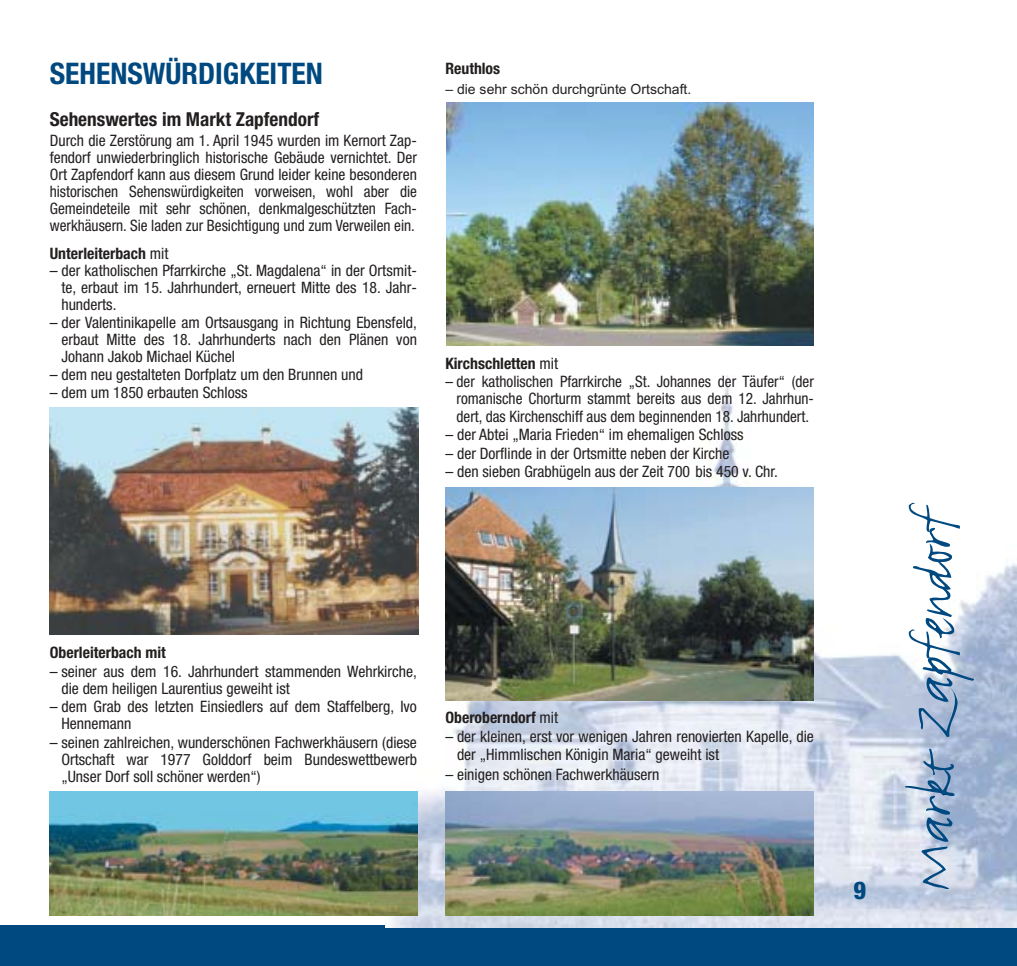
<style>
.page{position:relative;width:1017px;height:966px;background:#fff}
.page>*{position:absolute;margin:0;border:0;box-sizing:border-box;transform-origin:0 0}
.t1{font:64.75px "FF Justlefthand";color:#004980}
.t2{font:700 condensed 29.75px "Helvetica Neue";color:#004980}
.t3{font:800 condensed 24.5px "Helvetica Neue";color:#004980}
.t4{font:700 condensed 19.25px "Helvetica Neue";color:#231f1f}
.t5{font:condensed 15.75px/17.2px "Helvetica Neue";color:#231f1f;text-align:justify}
.t6{font:700 condensed 15.75px "Helvetica Neue";color:#231f1f}
.t7{font:14px "Arial";color:#231f1f}
.s1{font-weight:400}
</style>
<div class="page">
<div style="left:0;top:926px;width:1017px;height:40px;background:#004980"></div>
<img style="left:386px;top:375px;width:631px;height:552px">
<img style="left:50px;top:407px;width:368px;height:227px">
<img style="left:50px;top:792px;width:367px;height:124px">
<img style="left:446px;top:103px;width:368px;height:243px">
<img style="left:446px;top:487px;width:367px;height:214px">
<img style="left:446px;top:792px;width:367px;height:124px">
<h2 class="t2" style="left:50px;top:63px;width:275px">SEHENSWÜRDIGKEITEN</h2>
<p class="t6" style="left:445px;top:63px;width:56px">Reuthlos</p>
<p class="t7" style="left:445px;top:84px;width:247px">– die sehr schön durchgrünte Ortschaft.</p>
<p class="t4" style="left:50px;top:112px;width:271px">Sehenswertes im Markt Zapfendorf</p>
<p class="t5" style="left:50px;top:133px;width:369px">Durch die Zerstörung am 1. April 1945 wurden im Kernort Zap&shy;fendorf unwiederbringlich historische Gebäude vernichtet. Der Ort Zapfendorf kann aus diesem Grund leider keine besonderen historischen Sehenswürdigkeiten vorweisen, wohl aber die Gemeindeteile mit sehr schönen, denkmalgeschützten Fach&shy;werkhäusern. Sie laden zur Besichtigung und zum Verweilen ein.</p>
<p class="t6" style="left:50px;top:247px;width:120px">Unterleiterbach <span class="s1">mit</span></p>
<p class="t5" style="left:61px;top:263px;width:357px;text-indent:-12px">– der katholischen Pfarrkirche „St. Magdalena“ in der Ortsmit&shy;te, erbaut im 15. Jahrhundert, erneuert Mitte des 18. Jahr&shy;hunderts.</p>
<p class="t5" style="left:61px;top:315px;width:357px;text-indent:-12px">– der Valentinikapelle am Ortsausgang in Richtung Ebensfeld, erbaut Mitte des 18. Jahrhunderts nach den Plänen von Johann Jakob Michael Küchel</p>
<p class="t5" style="left:50px;top:367px;width:315px">– dem neu gestalteten Dorfplatz um den Brunnen und</p>
<p class="t5" style="left:50px;top:386px;width:199px">– dem um 1850 erbauten Schloss</p>
<p class="t6" style="left:445px;top:357px;width:114px">Kirchschletten <span class="s1">mit</span></p>
<p class="t5" style="left:456px;top:374px;width:359px;text-indent:-11px">– der katholischen Pfarrkirche „St. Johannes der Täufer“ (der romanische Chorturm stammt bereits aus dem 12. Jahrhun&shy;dert, das Kirchenschiff aus dem beginnenden 18. Jahrhundert.</p>
<p class="t5" style="left:445px;top:427px;width:300px">– der Abtei „Maria Frieden“ im ehemaligen Schloss</p>
<p class="t5" style="left:445px;top:446px;width:286px">– der Dorflinde in der Ortsmitte neben der Kirche</p>
<p class="t5" style="left:445px;top:465px;width:334px">– den sieben Grabhügeln aus der Zeit 700 bis 450 v. Chr.</p>
<p class="t6" style="left:50px;top:647px;width:117px">Oberleiterbach mit</p>
<p class="t5" style="left:61px;top:664px;width:357px;text-indent:-12px">– seiner aus dem 16. Jahrhundert stammenden Wehrkirche, die dem heiligen Laurentius geweiht ist</p>
<p class="t5" style="left:61px;top:700px;width:357px;text-indent:-12px">– dem Grab des letzten Einsiedlers auf dem Staffelberg, Ivo<br>Hennemann</p>
<p class="t5" style="left:61px;top:735px;width:357px;text-indent:-12px">– seinen zahlreichen, wunderschönen Fachwerkhäusern (diese Ortschaft war 1977 Golddorf beim Bundeswettbewerb „Unser Dorf soll schöner werden“)</p>
<p class="t6" style="left:445px;top:711px;width:114px">Oberoberndorf <span class="s1">mit</span></p>
<p class="t5" style="left:457px;top:729px;width:358px;text-indent:-12px">– der kleinen, erst vor wenigen Jahren renovierten Kapelle, die der „Himmlischen Königin Maria“ geweiht ist</p>
<p class="t5" style="left:445px;top:767px;width:215px">– einigen schönen Fachwerkhäusern</p>
<h3 class="t3" style="left:853px;top:881px;width:14px">9</h3>
<h1 class="t1" style="left:910px;top:891px;width:383px;rotate:-90deg">Markt Zapfendorf</h1>
</div>
